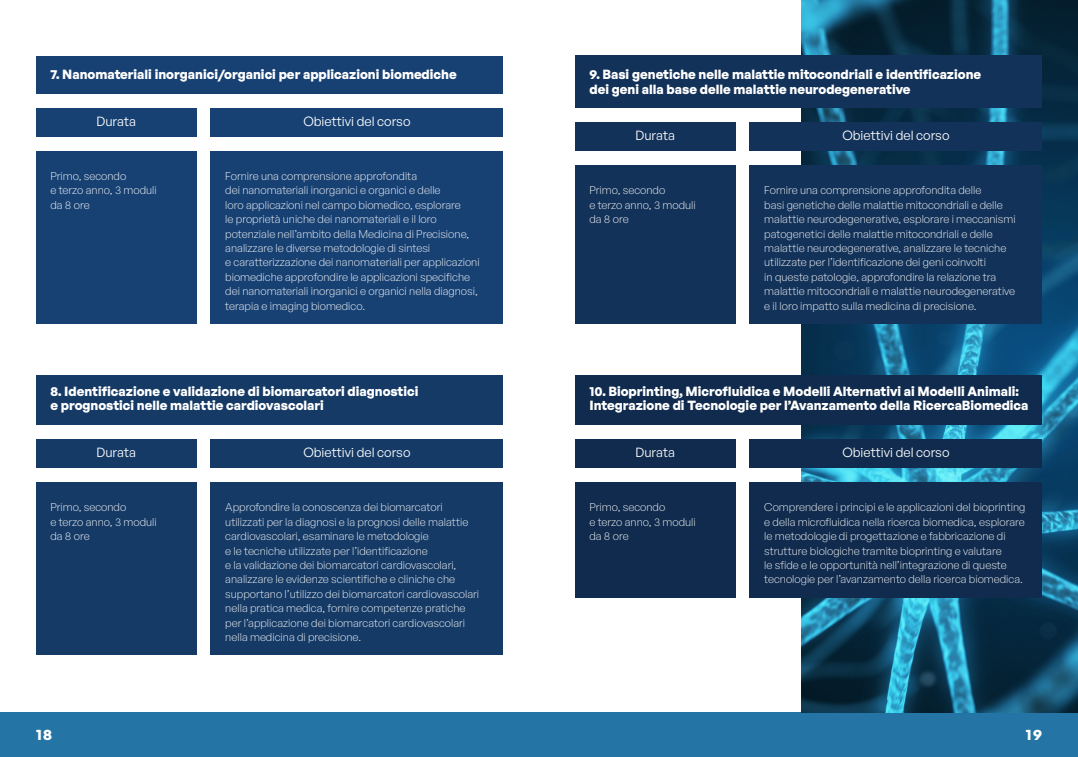
<style>
.page{position:relative;width:1078px;height:757px;background:#fff}
.page>*{position:absolute;margin:0;border:0;box-sizing:border-box;transform-origin:0 0}
.t1{font:700 15px "General Sans";color:#fff}
.t2{font:700 13px/14.4px "General Sans";color:#fff}
.t3{font:13px "General Sans";color:#fff}
.t4{font:300 11px/14.4px "General Sans";color:#fff}
</style>
<div class="page">
<div style="left:0;top:713px;width:1077px;height:44px;background:#2475a6"></div>
<img style="left:801px;top:0;width:276px;height:713px">
<div style="left:36px;top:108px;width:160px;height:29px;background:#184173"></div>
<div style="left:36px;top:56px;width:467px;height:38px;background:#184173"></div>
<div style="left:36px;top:151px;width:160px;height:173px;background:#184173"></div>
<div style="left:211px;top:108px;width:292px;height:29px;background:#184173"></div>
<div style="left:211px;top:151px;width:292px;height:173px;background:#184173"></div>
<div style="left:36px;top:439px;width:160px;height:29px;background:#153a66"></div>
<div style="left:575px;top:122px;width:160px;height:29px;background:#133259"></div>
<div style="left:575px;top:439px;width:160px;height:29px;background:#102b4d"></div>
<div style="left:36px;top:375px;width:467px;height:50px;background:#153a66"></div>
<div style="left:575px;top:56px;width:466px;height:52px;background:#133259"></div>
<div style="left:575px;top:375px;width:466px;height:50px;background:#102b4d"></div>
<div style="left:36px;top:482px;width:160px;height:173px;background:#153a66"></div>
<div style="left:575px;top:166px;width:160px;height:158px;background:#133259"></div>
<div style="left:575px;top:483px;width:160px;height:115px;background:#102b4d"></div>
<div style="left:211px;top:439px;width:292px;height:29px;background:#153a66"></div>
<div style="left:749px;top:122px;width:292px;height:29px;background:#133259"></div>
<div style="left:749px;top:439px;width:292px;height:29px;background:#102b4d"></div>
<div style="left:211px;top:482px;width:292px;height:173px;background:#153a66"></div>
<div style="left:749px;top:166px;width:292px;height:158px;background:#133259"></div>
<div style="left:749px;top:483px;width:292px;height:115px;background:#102b4d"></div>
<p class="t2" style="left:50px;top:67px;width:408px">7. Nanomateriali inorganici/organici per applicazioni biomediche</p>
<p class="t3" style="left:96px;top:113px;width:41px">Durata</p>
<p class="t3" style="left:303px;top:113px;width:109px">Obiettivi del corso</p>
<p class="t2" style="left:589px;top:67px;width:393px">9. Basi genetiche nelle malattie mitocondriali e identificazione dei geni alla base delle malattie neurodegenerative</p>
<p class="t3" style="left:635px;top:127px;width:41px">Durata</p>
<p class="t3" style="left:842px;top:127px;width:109px">Obiettivi del corso</p>
<p class="t4" style="left:50px;top:169px;width:108px">Primo, secondo<br>e terzo anno, 3 moduli da 8 ore</p>
<p class="t4" style="left:225px;top:169px;width:256px">Fornire una comprensione approfondita<br>dei nanomateriali inorganici e organici e delle<br>loro applicazioni nel campo biomedico, esplorare<br>le proprietà uniche dei nanomateriali e il loro potenziale nell’ambito della Medicina di Precisione, analizzare le diverse metodologie di sintesi<br>e caratterizzazione dei nanomateriali per applicazioni biomediche approfondire le applicazioni specifiche dei nanomateriali inorganici e organici nella diagnosi, terapia e imaging biomedico.</p>
<p class="t4" style="left:589px;top:183px;width:108px">Primo, secondo<br>e terzo anno, 3 moduli da 8 ore</p>
<p class="t4" style="left:764px;top:183px;width:253px">Fornire una comprensione approfondita delle<br>basi genetiche delle malattie mitocondriali e delle malattie neurodegenerative, esplorare i meccanismi patogenetici delle malattie mitocondriali e delle malattie neurodegenerative, analizzare le tecniche utilizzate per l’identificazione dei geni coinvolti<br>in queste patologie, approfondire la relazione tra malattie mitocondriali e malattie neurodegenerative e il loro impatto sulla medicina di precisione.</p>
<p class="t2" style="left:50px;top:384px;width:369px">8. Identificazione e validazione di biomarcatori diagnostici e prognostici nelle malattie cardiovascolari</p>
<p class="t2" style="left:589px;top:384px;width:440px">10. Bioprinting, Microfluidica e Modelli Alternativi ai Modelli Animali:<br>Integrazione di Tecnologie per l’Avanzamento della RicercaBiomedica</p>
<p class="t3" style="left:96px;top:444px;width:41px">Durata</p>
<p class="t3" style="left:303px;top:444px;width:109px">Obiettivi del corso</p>
<p class="t3" style="left:635px;top:444px;width:41px">Durata</p>
<p class="t3" style="left:842px;top:444px;width:109px">Obiettivi del corso</p>
<p class="t4" style="left:50px;top:500px;width:108px">Primo, secondo<br>e terzo anno, 3 moduli da 8 ore</p>
<p class="t4" style="left:225px;top:500px;width:255px">Approfondire la conoscenza dei biomarcatori utilizzati per la diagnosi e la prognosi delle malattie cardiovascolari, esaminare le metodologie<br>e le tecniche utilizzate per l’identificazione<br>e la validazione dei biomarcatori cardiovascolari, analizzare le evidenze scientifiche e cliniche che supportano l’utilizzo dei biomarcatori cardiovascolari nella pratica medica, fornire competenze pratiche per l’applicazione dei biomarcatori cardiovascolari nella medicina di precisione.</p>
<p class="t4" style="left:589px;top:500px;width:108px">Primo, secondo<br>e terzo anno, 3 moduli da 8 ore</p>
<p class="t4" style="left:764px;top:500px;width:263px">Comprendere i principi e le applicazioni del bioprinting e della microfluidica nella ricerca biomedica, esplorare le metodologie di progettazione e fabbricazione di strutture biologiche tramite bioprinting e valutare<br>le sfide e le opportunità nell’integrazione di queste tecnologie per l’avanzamento della ricerca biomedica.</p>
<h1 class="t1" style="left:36px;top:725px;width:17px">18</h1>
<h1 class="t1" style="left:1025px;top:725px;width:17px">19</h1>
</div>
